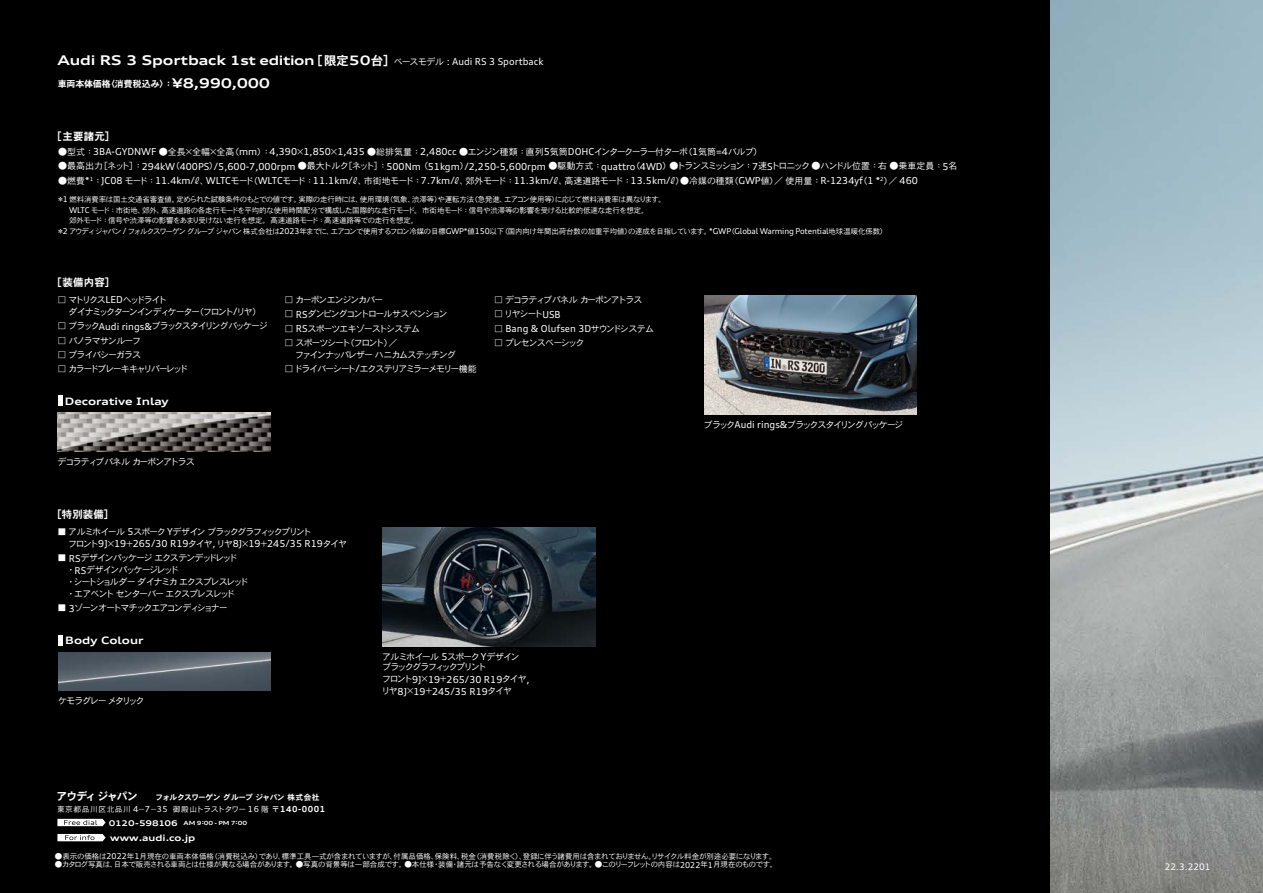
<style>
.page{position:relative;width:1263px;height:893px;background:#fff}
.page>*{position:absolute;margin:0;border:0;box-sizing:border-box;transform-origin:0 0}
.t1{font:10.5px "DFHS Gothic Std W7";letter-spacing:.01em;color:#fff}
.t2{font:700 expanded 10.2px "Audi Type";color:#fff}
.t3{font:9.6px/12px "Audi Type";color:#fff}
.t4{font:9px/12px "DFHS Gothic Std W3";letter-spacing:-.135em;color:#fff}
.t5{font:9px "DFHS Gothic Std W3";letter-spacing:-.155em;color:#fff}
.t6{font:9px "DFHS Gothic Std W3";letter-spacing:-.07em;color:#fff}
.t7{font:9px/12px "DFHS Gothic Std W3";letter-spacing:-.185em;color:#fff}
.t8{font:9px/10.5px "DFHS Gothic Std W3";letter-spacing:-.165em;color:#fff}
.t9{font:9px "DFHS Gothic Std W7";letter-spacing:-.025em;color:#fff}
.t10{font:9px "DFHS Gothic Std W3";letter-spacing:-.095em;color:#fff}
.t11{font:9px "DFHS Gothic Std W3";letter-spacing:-.115em;color:#fff}
.t12{font:9px "Audi Type";color:#fff}
.t13{font:700 expanded 8.85px "Audi Type";color:#fff}
.t14{font:7.8px "DFHS Gothic Std W3";letter-spacing:.07em;color:#fff}
.t15{font:7.8px "DFHS Gothic Std W7";letter-spacing:-.05em;color:#fff}
.t16{font:7.5px/10.5px "DFHS Gothic Std W3";letter-spacing:-.04em;color:#fff}
.t17{font:7.5px "DFHS Gothic Std W3";letter-spacing:-.02em;color:#fff}
.t18{font:700 expanded 5.7px "Audi Type";letter-spacing:-.02em;color:#fff}
.s1{font-weight:700;font-stretch:expanded;font-size:13.35px}
.s2{font-weight:700;font-stretch:expanded;font-size:13.05px}
.s3{font-family:"DFHS Gothic Std W7";font-size:12.3px}
.s4{font-family:"DFHS Gothic Std W3";font-size:9px}
.s5{font-family:"Audi Type";font-weight:700;font-stretch:expanded;font-size:13.35px}
.s6{font-family:"Audi Type";font-size:9.6px}
.s7{font-family:"DFHS Gothic Std W3";font-size:9.9px}
.s8{font-family:"Audi Type";font-size:7.95px}
.s9{font-size:10.95px}
.s10{font-family:"Audi Type";font-size:8.25px}
.s11{font-family:"DFHS Gothic Std W7"}
.s12{font-family:"Audi Type";font-weight:700;font-size:8.25px}
.s13{font-size:7.95px}
</style>
<div class="page">
<div style="left:0;top:0;width:1073px;height:893px;background:#000"></div>
<div style="left:58px;top:635px;width:5px;height:10px;background:#fff"></div>
<img style="left:58px;top:652px;width:213px;height:38px">
<img style="left:383px;top:527px;width:212px;height:119px">
<img style="left:704px;top:295px;width:213px;height:119px">
<div style="left:58px;top:395px;width:5px;height:11px;background:#fff"></div>
<img style="left:58px;top:413px;width:212px;height:38px">
<img style="left:1051px;top:0;width:212px;height:893px">
<svg style="left:57px;top:819px;width:49px;height:7px"></svg>
<svg style="left:57px;top:834px;width:49px;height:7px"></svg>
<p class="t3" style="left:57px;top:56px;width:487px"><span class="s1">Audi RS 3 Sportback</span> <span class="s2">1st edition</span><span class="s3">［限定</span><span class="s2">50</span><span class="s3">台］</span><span class="s4">ベースモデル</span> : Audi RS 3 Sportback</p>
<p class="t9" style="left:58px;top:79px;width:214px">車両本体価格〈消費税込み〉：<span class="s5">¥8,990,000</span></p>
<h1 class="t1" style="left:51px;top:131px;width:65px">［主要諸元］</h1>
<p class="t6" style="left:58px;top:147px;width:706px">●型式：<span class="s6">3BA-GYDNWF</span> ●全長×全幅×全高（<span class="s6">mm</span>）：<span class="s6">4,390</span>×<span class="s6">1,850</span>×<span class="s6">1,435</span> ●総排気量：<span class="s6">2,480cc</span> ●エンジン種類：直列<span class="s6">5</span>気筒<span class="s6">DOHC</span>インタークーラー付ターボ（<span class="s6">1</span>気筒<span class="s6">=4</span>バルブ）</p>
<p class="t4" style="left:58px;top:160px;width:901px">●最高出力［ネット］：<span class="s6">294kW</span>（<span class="s6">400PS</span>）<span class="s6">/5,600-7,000rpm</span> ●最大トルク［ネット］：<span class="s6">500Nm</span> （<span class="s6">51kgm</span>）<span class="s6">/2,250-5,600rpm</span> ●駆動方式：<span class="s6">quattro</span>（<span class="s6">4WD</span>）●トランスミッション：<span class="s6">7</span>速<span class="s6">S</span>トロニック ●ハンドル位置：右 ●乗車定員：<span class="s6">5</span>名</p>
<p class="t3" style="left:58px;top:174px;width:861px"><span class="s4">●燃費</span>*<sup>1</sup><span class="s4">：</span>JC08 <span class="s4">モード：</span>11.4km/<span class="s7">ℓ</span><span class="s4">、</span>WLTC<span class="s4">モード（</span>WLTC<span class="s4">モード：</span>11.1km/<span class="s7">ℓ</span><span class="s4">、市街地モード：</span>7.7km/<span class="s7">ℓ</span><span class="s4">、郊外モード：</span>11.3km/<span class="s7">ℓ</span><span class="s4">、高速道路モード：</span>13.5km/<span class="s7">ℓ</span><span class="s4">）●冷媒の種類（</span>GWP<span class="s4">値）／使用量：</span>R-1234yf<span class="s4">（</span>1 *<sup>2</sup><span class="s4">）／</span> 460</p>
<p class="t16" style="left:57px;top:194px;width:832px">＊<span class="s8">1</span> 燃料消費率は国土交通省審査値。定められた試験条件のもとでの値です。実際の走行時には、使用環境（気象、渋滞等）や運転方法（急発進、エアコン使用等）に応じて燃料消費率は異なります。<br>　　　<span class="s8">WLTC</span> モード：市街地、郊外、高速道路の各走行モードを平均的な使用時間配分で構成した国際的な走行モード。　市街地モード：信号や渋滞等の影響を受ける比較的低速な走行を想定。<br>　　　郊外モード：信号や渋滞等の影響をあまり受けない走行を想定。　高速道路モード：高速道路等での走行を想定。<br>＊<span class="s8">2</span> アウディジャパン <span class="s8">/</span> フォルクスワーゲングループジャパン株式会社は<span class="s8">2023</span>年までに、エアコンで使用するフロン冷媒の目標<span class="s8">GWP*</span>値<span class="s8">150</span>以下（国内向け年間出荷台数の加重平均値）の達成を目指しています。<span class="s8">*GWP</span>（<span class="s8">Global Warming Potential</span>地球温暖化係数）</p>
<h1 class="t1" style="left:51px;top:276px;width:65px">［装備内容］</h1>
<p class="t7" style="left:57px;top:294px;width:205px">□ マトリクス<span class="s6">LED</span>ヘッドライト<br>　　ダイナミックターンインディケーター（フロント<span class="s6">/</span>リヤ）</p>
<p class="t5" style="left:57px;top:321px;width:212px">□ ブラック<span class="s6">Audi rings&amp;</span>ブラックスタイリングパッケージ</p>
<p class="t4" style="left:57px;top:334px;width:85px">□ パノラマサンルーフ</p>
<p class="t11" style="left:57px;top:350px;width:85px">□ プライバシーガラス</p>
<p class="t5" style="left:57px;top:364px;width:132px">□ カラードブレーキキャリパーレッド</p>
<h2 class="t2" style="left:65px;top:395px;width:105px">Decorative Inlay</h2>
<p class="t4" style="left:284px;top:294px;width:100px">□ カーボンエンジンカバー</p>
<p class="t4" style="left:284px;top:308px;width:164px">□ <span class="s6">RS</span>ダンピングコントロールサスペンション</p>
<p class="t10" style="left:284px;top:323px;width:137px">□ <span class="s6">RS</span>スポーツエキゾーストシステム</p>
<p class="t4" style="left:284px;top:336px;width:173px">□ スポーツシート（フロント）／<br>　　ファインナッパレザーハニカムステッチング</p>
<p class="t5" style="left:284px;top:364px;width:194px">□ ドライバーシート<span class="s6">/</span>エクステリアミラーメモリー機能</p>
<p class="t4" style="left:494px;top:294px;width:150px">□ デコラティブパネルカーボンアトラス</p>
<p class="t4" style="left:494px;top:308px;width:68px">□ リヤシート<span class="s6">USB</span></p>
<p class="t3" style="left:494px;top:322px;width:161px"><span class="s4">□</span> Bang &amp; Olufsen 3D<span class="s4">サウンドシステム</span></p>
<p class="t4" style="left:494px;top:336px;width:92px">□ プレセンスベーシック</p>
<p class="t4" style="left:58px;top:456px;width:139px">デコラティブパネルカーボンアトラス</p>
<h1 class="t1" style="left:51px;top:509px;width:65px">［特別装備］</h1>
<p class="t5" style="left:57px;top:527px;width:256px">■ アルミホイール <span class="s6">5</span>スポーク <span class="s6">Y</span>デザインブラックグラフィックプリント</p>
<p class="t3" style="left:57px;top:538px;width:291px"><span class="s4">　　フロント</span>9J<span class="s4">×</span>19<span class="s4">＋</span>265/30 R19<span class="s4">タイヤ</span>, <span class="s4">リヤ</span>8J<span class="s4">×</span>19<span class="s4">＋</span>245/35 R19<span class="s4">タイヤ</span></p>
<p class="t4" style="left:57px;top:552px;width:193px">■ <span class="s6">RS</span>デザインパッケージエクステンデッドレッド　　・<span class="s6">RS</span>デザインパッケージレッド<br>　　・シートショルダーダイナミカエクスプレスレッド　　・エアベントセンターバーエクスプレスレッド</p>
<p class="t4" style="left:57px;top:602px;width:172px">■ <span class="s6">3</span>ゾーンオートマチックエアコンディショナー</p>
<h2 class="t2" style="left:65px;top:634px;width:80px">Body Colour</h2>
<p class="t4" style="left:58px;top:695px;width:88px">ケモラグレーメタリック</p>
<p class="t15" style="left:56px;top:793px;width:265px"><span class="s9">アウディジャパン　　　</span>フォルクスワーゲングループジャパン株式会社</p>
<p class="t14" style="left:57px;top:805px;width:270px">東京都品川区北品川 <span class="s10">4</span>－<span class="s10">7</span>－<span class="s10">35</span>　御殿山トラストタワー <span class="s10">16</span> 階<span class="s11">〒</span><span class="s12">140-0001</span></p>
<p class="t18" style="left:109px;top:819px;width:140px"><span class="s13">0120-598106</span> AM 9:00 - PM 7:00</p>
<p class="t13" style="left:110px;top:832px;width:87px">www.audi.co.jp</p>
<p class="t8" style="left:382px;top:651px;width:139px">アルミホイール <span class="s6">5</span>スポーク <span class="s6">Y</span>デザインブラックグラフィックプリント</p>
<p class="t3" style="left:381px;top:673px;width:149px"><span class="s4">フロント</span>9J<span class="s4">×</span>19<span class="s4">＋</span>265/30 R19<span class="s4">タイヤ</span>,<span class="s4">リヤ</span>8J<span class="s4">×</span>19<span class="s4">＋</span>245/35 R19<span class="s4">タイヤ</span></p>
<p class="t5" style="left:704px;top:420px;width:201px">ブラック<span class="s6">Audi rings&amp;</span>ブラックスタイリングパッケージ</p>
<p class="t17" style="left:55px;top:852px;width:723px">●表示の価格は<span class="s8">2022</span>年<span class="s8">1</span>月現在の車両本体価格（消費税込み）であり、標準工具一式が含まれていますが、付属品価格、保険料、税金（消費税除く）、登録に伴う諸費用は含まれておりません。リサイクル料金が別途必要になります。</p>
<p class="t16" style="left:55px;top:859px;width:724px">●カタログ写真は、日本で販売される車両とは仕様が異なる場合があります。●写真の背景等は一部合成です。●本仕様・装備・諸元は予告なく変更される場合があります。●このリーフレットの内容は<span class="s8">2022</span>年<span class="s8">1</span>月現在のものです。</p>
<p class="t12" style="left:1165px;top:861px;width:47px">22.3.2201</p>
</div>
